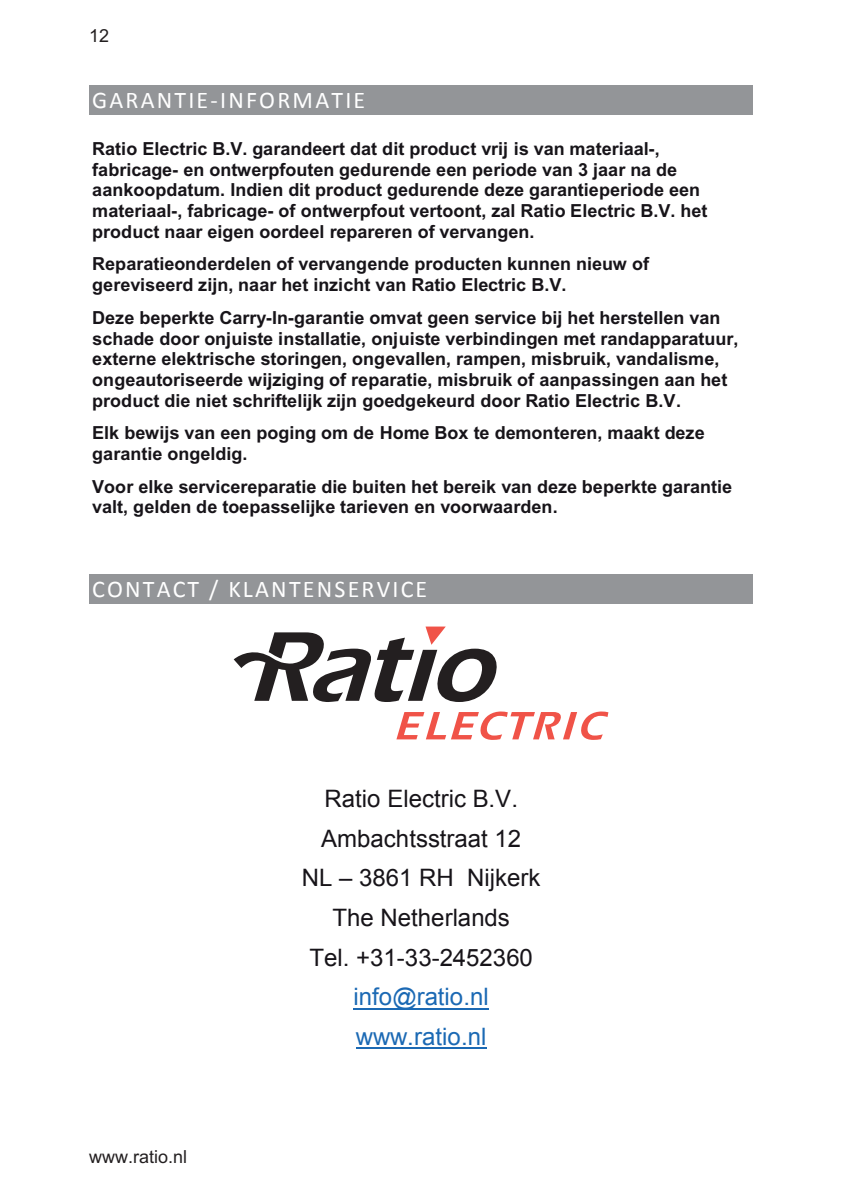
<style>
.page{position:relative;width:842px;height:1191px;background:#fff}
.page>*{position:absolute;margin:0;border:0;box-sizing:border-box;transform-origin:0 0}
.t1{font:24px/39.6px "Arial";color:#171419;text-align:center}
.t2{font:24px "Calibri";letter-spacing:.09em;color:#fff}
.t3{font:24px/39.6px "Arial";color:#1b69b4}
.t4{font:700 18px/20.8px "Arial";color:#171419}
.t5{font:18px "Arial";color:#231f20}
</style>
<div class="page">
<div style="left:89px;top:85px;width:664px;height:29px;background:#939598"></div>
<div style="left:89px;top:574px;width:664px;height:30px;background:#939598"></div>
<hr style="left:353px;top:1007px;width:136px;height:2px;background:#1b69b4">
<hr style="left:356px;top:1047px;width:130px;height:2px;background:#1b69b4">
<svg style="left:396px;top:711px;width:212px;height:29px"></svg>
<svg style="left:234px;top:626px;width:263px;height:76px"></svg>
<p class="t5" style="left:89px;top:23px;width:22px">12</p>
<h1 class="t2" style="left:92px;top:83px;width:274px">GARANTIE-INFORMATIE</h1>
<p class="t4" style="left:92px;top:138px;width:617px">Ratio Electric B.V. garandeert dat dit product vrij is van materiaal-, fabricage- en ontwerpfouten gedurende een periode van 3 jaar na de aankoopdatum. Indien dit product gedurende deze garantieperiode een materiaal-, fabricage- of ontwerpfout vertoont, zal Ratio Electric B.V. het product naar eigen oordeel repareren of vervangen.</p>
<p class="t4" style="left:92px;top:254px;width:558px">Reparatieonderdelen of vervangende producten kunnen nieuw of gereviseerd zijn, naar het inzicht van Ratio Electric B.V.</p>
<p class="t4" style="left:92px;top:307px;width:648px">Deze beperkte Carry-In-garantie omvat geen service bij het herstellen van schade door onjuiste installatie, onjuiste verbindingen met randapparatuur, externe elektrische storingen, ongevallen, rampen, misbruik, vandalisme, ongeautoriseerde wijziging of reparatie, misbruik of aanpassingen aan het product die niet schriftelijk zijn goedgekeurd door Ratio Electric B.V.</p>
<p class="t4" style="left:92px;top:423px;width:614px">Elk bewijs van een poging om de Home Box te demonteren, maakt deze garantie ongeldig.</p>
<p class="t4" style="left:92px;top:476px;width:641px">Voor elke servicereparatie die buiten het bereik van deze beperkte garantie valt, gelden de toepasselijke tarieven en voorwaarden.</p>
<h1 class="t2" style="left:92px;top:573px;width:336px">CONTACT / KLANTENSERVICE</h1>
<p class="t5" style="left:89px;top:1144px;width:100px">www.ratio.nl</p>
<h1 class="t1" style="left:302px;top:779px;width:240px">Ratio Electric B.V.<br>Ambachtsstraat 12<br>NL – 3861 RH Nijkerk<br>The Netherlands<br>Tel. +31-33-2452360</h1>
<h1 class="t3" style="left:353px;top:977px;width:137px">info@ratio.nl www.ratio.nl</h1>
</div>
